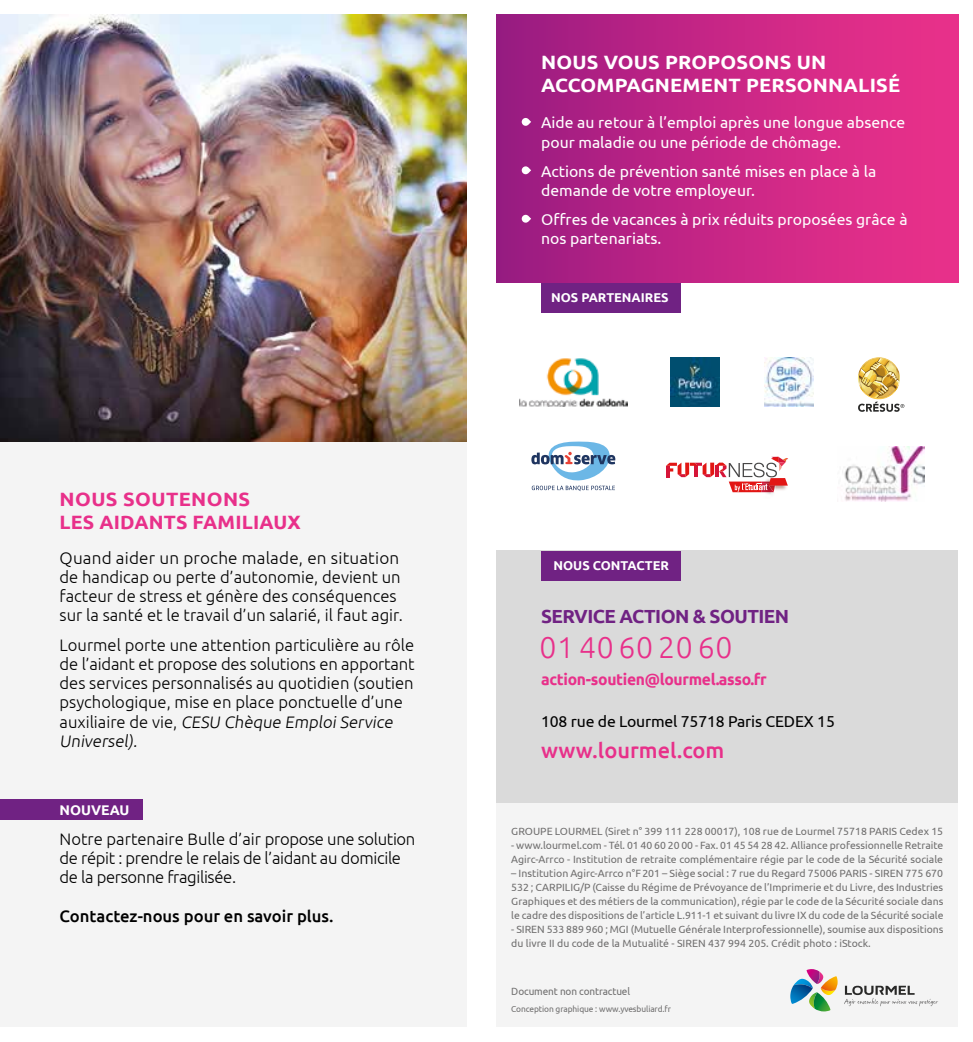
<style>
.page{position:relative;width:973px;height:1042px;background:#fff}
.page>*{position:absolute;margin:0;border:0;box-sizing:border-box;transform-origin:0 0}
.t1{font:300 30.1px "Ubuntu";letter-spacing:.02em;color:#e8308a}
.t2{font:500 21.7px "Ubuntu";color:#e8308a}
.t3{font:700 19.25px/23.1px "Ubuntu";letter-spacing:.01em;color:#fff;scale:1.04 1}
.t4{font:700 19.25px/23.1px "Ubuntu";letter-spacing:.01em;color:#e8308a;scale:1.04 1}
.t5{font:700 18.9px "Ubuntu";letter-spacing:-.03em;color:#702283}
.t6{font:300 16.62px/19.2px "Ubuntu";color:#000}
.t7{font:300 16.62px/19.2px "Ubuntu";letter-spacing:-.02em;color:#000}
.t8{font:500 16.62px "Ubuntu";color:#000}
.t9{font:15.75px/19.2px "Ubuntu";color:#fff}
.t10{font:15.75px "Ubuntu";letter-spacing:-.01em;color:#000}
.t11{font:700 15.75px "Ubuntu";letter-spacing:-.02em;color:#e8308a}
.t12{font:700 14px "Ubuntu";color:#fff}
.t13{font:700 12.78px "Ubuntu";color:#fff}
.t14{font:10.5px/14px "Ubuntu";color:#706f6f}
.t15{font:10.5px "Ubuntu";color:#706f6f;scale:.95 1}
.t16{font:8.75px "Ubuntu";letter-spacing:-.01em;color:#706f6f;scale:.96 1}
</style>
<div class="page">
<div style="left:0;top:179px;width:466px;height:848px;background:#f4f4f4"></div>
<img style="left:0;top:15px;width:466px;height:426px">
<div style="left:0;top:800px;width:143px;height:20px;background:#702283"></div>
<div style="left:496px;top:551px;width:461px;height:253px;background:#dadada"></div>
<div style="left:496px;top:804px;width:461px;height:223px;background:#f4f4f4"></div>
<div style="left:496px;top:15px;width:461px;height:268px;background:linear-gradient(to right,#9b1b81,#f0328a)"></div>
<svg style="left:531px;top:441px;width:84px;height:39px"></svg>
<svg style="left:531px;top:486px;width:84px;height:5px"></svg>
<img style="left:519px;top:358px;width:108px;height:49px">
<svg style="left:521px;top:118px;width:10px;height:8px"></svg>
<svg style="left:521px;top:166px;width:10px;height:8px"></svg>
<svg style="left:521px;top:215px;width:10px;height:8px"></svg>
<svg style="left:790px;top:969px;width:47px;height:42px"></svg>
<svg style="left:844px;top:985px;width:94px;height:21px"></svg>
<div style="left:541px;top:551px;width:139px;height:29px;background:#702283"></div>
<div style="left:541px;top:283px;width:139px;height:30px;background:#702283"></div>
<img style="left:842px;top:446px;width:82px;height:55px">
<img style="left:761px;top:492px;width:13px;height:2px">
<svg style="left:666px;top:457px;width:122px;height:35px"></svg>
<img style="left:670px;top:357px;width:49px;height:50px">
<svg style="left:858px;top:357px;width:46px;height:55px"></svg>
<img style="left:764px;top:357px;width:49px;height:50px">
<h3 class="t4" style="left:60px;top:487px;width:233px">NOUS SOUTENONS<br>LES AIDANTS FAMILIAUX</h3>
<h3 class="t6" style="left:60px;top:548px;width:344px">Quand aider un proche malade, en situation de handicap ou perte d’autonomie, devient un facteur de stress et génère des conséquences sur la santé et le travail d’un salarié, il faut agir.</h3>
<p class="t6" style="left:60px;top:635px;width:356px">Lourmel porte une attention particulière au rôle de l’aidant et propose des solutions en apportant des services personnalisés au quotidien (soutien psychologique, mise en place ponctuelle d’une a u x i l i a i re d e vi e , CESU Chèque Emploi Service Universel).</p>
<h3 class="t12" style="left:60px;top:802px;width:71px">NOUVEAU</h3>
<h3 class="t7" style="left:60px;top:829px;width:357px">Notre partenaire Bulle d’air propose une solution de répit : prendre le relais de l’aidant au domicile de la personne fragilisée.</h3>
<h3 class="t8" style="left:60px;top:905px;width:275px">Contactez-nous pour en savoir plus.</h3>
<h3 class="t3" style="left:541px;top:50px;width:347px">NOUS VOUS PROPOSONS UN<br>ACCOMPAGNEMENT PERSONNALISÉ</h3>
<h3 class="t9" style="left:541px;top:113px;width:366px">Aide au retour à l’emploi après une longue absence pour maladie ou une période de chômage.</h3>
<h3 class="t9" style="left:541px;top:161px;width:336px">Actions de prévention santé mises en place à la demande de votre employeur.</h3>
<h3 class="t9" style="left:541px;top:209px;width:368px">Offres de vacances à prix réduits proposées grâce à nos partenariats.</h3>
<p class="t13" style="left:551px;top:290px;width:119px">NOS PARTENAIRES</p>
<p class="t13" style="left:553px;top:558px;width:117px">NOUS CONTACTER</p>
<h3 class="t5" style="left:541px;top:604px;width:249px">SERVICE ACTION &amp; SOUTIEN</h3>
<h1 class="t1" style="left:539px;top:629px;width:194px">01 40 60 20 60</h1>
<h3 class="t11" style="left:541px;top:669px;width:227px">action-soutien@lourmel.asso.fr</h3>
<h3 class="t10" style="left:541px;top:711px;width:295px">108 rue de Lourmel 75718 Paris CEDEX 15</h3>
<h2 class="t2" style="left:541px;top:736px;width:185px">www.lourmel.com</h2>
<p class="t14" style="left:511px;top:823px;width:433px">GROUPE LOURMEL (Siret n° 399 111 228 00017), 108 rue de Lourmel 75718 PARIS Cedex 15</p>
<p class="t14" style="left:511px;top:837px;width:433px">- www.lourmel.com - Tél. 01 40 60 20 00 - Fax. 01 45 54 28 42. Alliance professionnelle Retraite<br>Agirc-Arrco - Institution de retraite complémentaire régie par le code de la Sécurité sociale</p>
<p class="t14" style="left:511px;top:865px;width:433px;text-align:justify">– Institution Agirc-Arrco n°F201 – Siège social : 7 rue du Regard 75006 PARIS - SIREN 775 670<br>532 ; CARPILIG/P (Caisse du Régime de Prévoyance de l’Imprimerie et du Livre, des Industries Graphiques et des métiers de la communication), régie par le code de la Sécurité sociale dans le cadre des dispositions de l’article L.911-1 et suivant du livre IX du code de la Sécurité sociale</p>
<p class="t14" style="left:511px;top:921px;width:433px">- SIREN 533 889 960 ; MGI (Mutuelle Générale Interprofessionnelle), soumise aux dispositions du livre II du code de la Mutualité - SIREN 437 994 205. Crédit photo : iStock.</p>
<p class="t15" style="left:511px;top:985px;width:127px">Document non contractuel</p>
<p class="t16" style="left:511px;top:1004px;width:168px">Conception graphique : www.yvesbuliard.fr</p>
</div>
